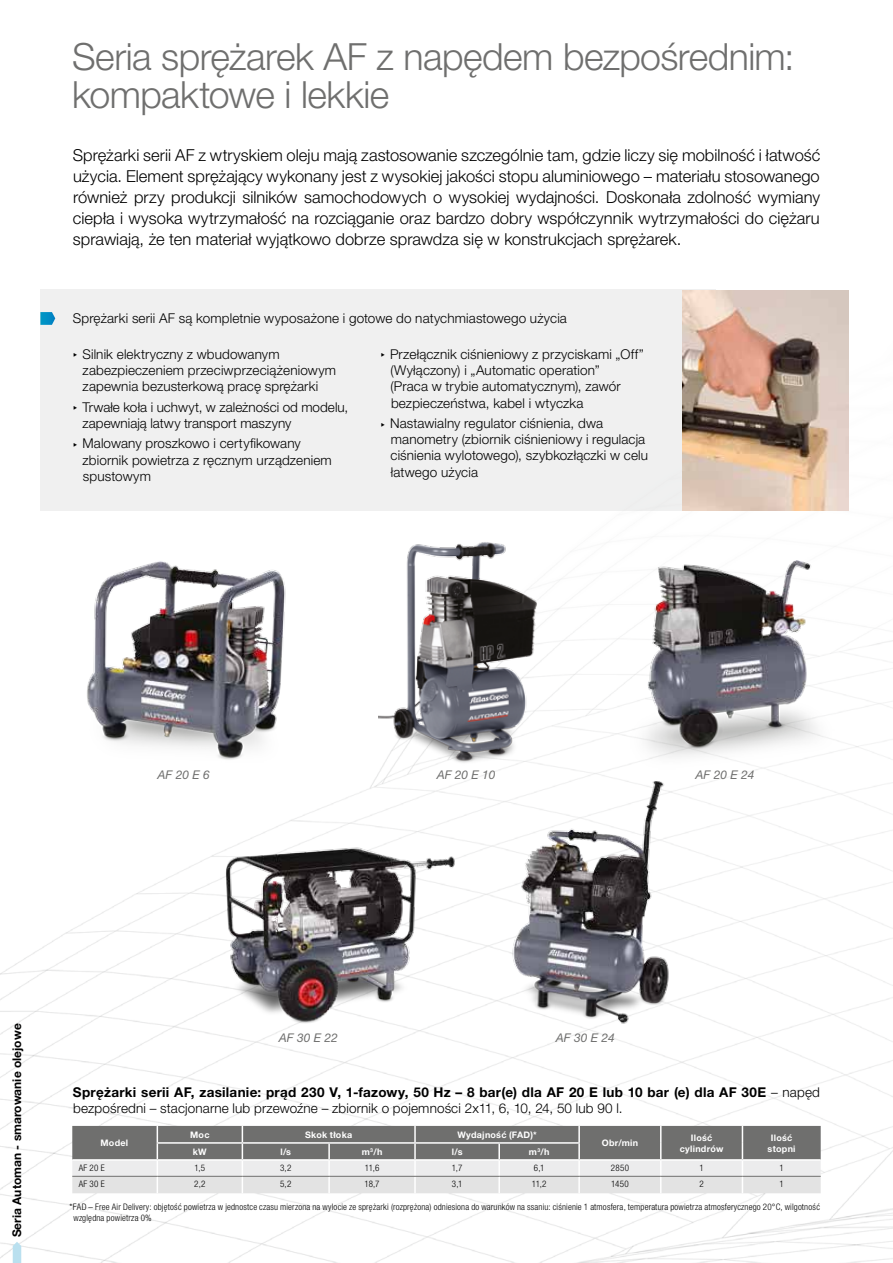
<style>
.page{position:relative;width:893px;height:1263px;background:#fff}
.page>*{position:absolute;margin:0;border:0;box-sizing:border-box;transform-origin:0 0}
.t1{font:300 37.5px/37.5px "Helvetica Neue LT Pro";letter-spacing:-.015em;color:#6f6f6e}
.t2{font:300 16.5px/21px "Helvetica Neue LT Pro";color:#000;text-align:justify}
.t3{font:300 13.5px/16.2px "Helvetica Neue LT Pro";letter-spacing:.01em;color:#000}
.t4{font:700 13.5px/16.2px "Helvetica Neue LT Pro";letter-spacing:.02em;color:#000}
.t5{font:italic 12px "Helvetica Neue LT Pro";color:#6f6f6e}
.t6{font:700 12px "Helvetica Neue LT Pro";color:#000}
.t7{font:300 condensed 9px/10.8px "Helvetica Neue LT Pro";letter-spacing:.02em;color:#000}
.t8{font:700 9px/10.8px "Helvetica Neue LT Pro";letter-spacing:.03em;color:#fff;text-align:center}
.s1{font-weight:300}
</style>
<div class="page">
<img style="left:0;top:290px;width:893px;height:973px">
<svg style="left:13px;top:1242px;width:8px;height:21px"></svg>
<div style="left:40px;top:289px;width:676px;height:222px;background:#f0f0f0"></div>
<svg style="left:40px;top:312px;width:15px;height:13px"></svg>
<img style="left:630px;top:560px;width:205px;height:210px">
<img style="left:683px;top:290px;width:165px;height:221px">
<img style="left:213px;top:827px;width:257px;height:223px">
<img style="left:378px;top:511px;width:174px;height:266px">
<img style="left:504px;top:768px;width:180px;height:275px">
<img style="left:72px;top:535px;width:223px;height:240px">
<svg style="left:72px;top:1126px;width:749px;height:67px;background:#ababaa"></svg>
<hr style="left:157px;top:1142px;width:85px;height:2px;background:#fff">
<hr style="left:242px;top:1142px;width:87px;height:2px;background:#fff">
<hr style="left:329px;top:1142px;width:86px;height:2px;background:#fff">
<hr style="left:415px;top:1142px;width:84px;height:2px;background:#fff">
<hr style="left:499px;top:1142px;width:81px;height:2px;background:#fff">
<hr style="left:72px;top:1159px;width:85px;height:2px;background:#fff">
<hr style="left:157px;top:1159px;width:85px;height:2px;background:#fff">
<hr style="left:242px;top:1159px;width:87px;height:2px;background:#fff">
<hr style="left:329px;top:1159px;width:86px;height:2px;background:#fff">
<hr style="left:415px;top:1159px;width:84px;height:2px;background:#fff">
<hr style="left:499px;top:1159px;width:80px;height:2px;background:#fff">
<hr style="left:579px;top:1159px;width:82px;height:2px;background:#fff">
<hr style="left:661px;top:1159px;width:81px;height:2px;background:#fff">
<hr style="left:742px;top:1159px;width:79px;height:2px;background:#fff">
<hr style="left:72px;top:1176px;width:85px;height:1px;background:#6f6f6e">
<hr style="left:157px;top:1176px;width:85px;height:1px;background:#6f6f6e">
<hr style="left:242px;top:1176px;width:87px;height:1px;background:#6f6f6e">
<hr style="left:329px;top:1176px;width:86px;height:1px;background:#6f6f6e">
<hr style="left:415px;top:1176px;width:84px;height:1px;background:#6f6f6e">
<hr style="left:499px;top:1176px;width:80px;height:1px;background:#6f6f6e">
<hr style="left:579px;top:1176px;width:82px;height:1px;background:#6f6f6e">
<hr style="left:661px;top:1176px;width:81px;height:1px;background:#6f6f6e">
<hr style="left:742px;top:1176px;width:79px;height:1px;background:#6f6f6e">
<h1 class="t1" style="left:72px;top:37px;width:724px">Seria sprężarek AF z napędem bezpośrednim: kompaktowe i lekkie</h1>
<p class="t2" style="left:73px;top:144px;width:749px">Sprężarki serii AF z wtryskiem oleju mają zastosowanie szczególnie tam, gdzie liczy się mobilność i łatwość użycia. Element sprężający wykonany jest z wysokiej jakości stopu aluminiowego – materiału stosowanego również przy produkcji silników samochodowych o wysokiej wydajności. Doskonała zdolność wymiany ciepła i wysoka wytrzymałość na rozciąganie oraz bardzo dobry współczynnik wytrzymałości do ciężaru sprawiają, że ten materiał wyjątkowo dobrze sprawdza się w konstrukcjach sprężarek.</p>
<p class="t3" style="left:73px;top:310px;width:496px">Sprężarki serii AF są kompletnie wyposażone i gotowe do natychmiastowego użycia</p>
<p class="t3" style="left:82px;top:346px;width:255px">Silnik elektryczny z wbudowanym zabezpieczeniem przeciwprzeciążeniowym zapewnia bezusterkową pracę sprężarki</p>
<p class="t3" style="left:82px;top:399px;width:267px">Trwałe koła i uchwyt, w zależności od modelu, zapewniają latwy transport maszyny</p>
<p class="t3" style="left:82px;top:435px;width:251px">Malowany proszkowo i certyfikowany zbiornik powietrza z ręcznym urządzeniem spustowym</p>
<p class="t3" style="left:390px;top:346px;width:255px">Przełącznik ciśnieniowy z przyciskami „Off” (Wyłączony) i „Automatic operation”<br>(Praca w trybie automatycznym), zawór bezpieczeństwa, kabel i wtyczka</p>
<p class="t3" style="left:390px;top:415px;width:260px">Nastawialny regulator ciśnienia, dwa manometry (zbiornik ciśnieniowy i regulacja ciśnienia wylotowego), szybkozłączki w celu łatwego użycia</p>
<p class="t5" style="left:158px;top:768px;width:54px">AF 20 E 6</p>
<p class="t5" style="left:437px;top:768px;width:60px">AF 20 E 10</p>
<p class="t5" style="left:695px;top:768px;width:60px">AF 20 E 24</p>
<p class="t6" style="left:10px;top:1237px;width:215px;rotate:-90deg">Seria Automan - smarowanie olejowe</p>
<p class="t5" style="left:279px;top:1030px;width:60px">AF 30 E 22</p>
<p class="t5" style="left:556px;top:1030px;width:60px">AF 30 E 24</p>
<p class="t4" style="left:73px;top:1083px;width:748px">Sprężarki serii AF, zasilanie: prąd 230 V, 1-fazowy, 50 Hz – 8 bar(e) dla AF 20 E lub 10 bar (e) dla AF 30E <span class="s1">– napęd bezpośredni – stacjonarne lub przewoźne – zbiornik o pojemności 2x11, 6, 10, 24, 50 lub 90 l.</span></p>
<p class="t8" style="left:101px;top:1137px;width:29px">Model</p>
<p class="t8" style="left:190px;top:1129px;width:21px">Moc</p>
<p class="t8" style="left:305px;top:1129px;width:49px">Skok tłoka</p>
<p class="t8" style="left:457px;top:1129px;width:81px">Wydajność (FAD)*</p>
<p class="t8" style="left:193px;top:1146px;width:15px">kW</p>
<p class="t8" style="left:280px;top:1146px;width:12px">l/s</p>
<p class="t8" style="left:362px;top:1146px;width:22px">m<sup>3</sup>/h</p>
<p class="t8" style="left:452px;top:1146px;width:12px">l/s</p>
<p class="t8" style="left:529px;top:1146px;width:22px">m<sup>3</sup>/h</p>
<p class="t8" style="left:602px;top:1137px;width:38px">Obr/min</p>
<p class="t8" style="left:680px;top:1132px;width:45px">Ilość cylindrów</p>
<p class="t8" style="left:767px;top:1132px;width:30px">Ilość stopni</p>
<p class="t7" style="left:79px;top:1162px;width:27px">AF 20 E</p>
<p class="t7" style="left:195px;top:1162px;width:12px">1,5</p>
<p class="t7" style="left:280px;top:1162px;width:13px">3,2</p>
<p class="t7" style="left:365px;top:1162px;width:16px">11,6</p>
<p class="t7" style="left:452px;top:1162px;width:12px">1,7</p>
<p class="t7" style="left:534px;top:1162px;width:12px">6,1</p>
<p class="t7" style="left:611px;top:1162px;width:20px">2850</p>
<p class="t7" style="left:699px;top:1162px;width:6px">1</p>
<p class="t7" style="left:779px;top:1162px;width:6px">1</p>
<p class="t7" style="left:79px;top:1178px;width:28px">AF 30 E</p>
<p class="t7" style="left:194px;top:1178px;width:13px">2,2</p>
<p class="t7" style="left:280px;top:1178px;width:13px">5,2</p>
<p class="t7" style="left:365px;top:1178px;width:17px">18,7</p>
<p class="t7" style="left:452px;top:1178px;width:12px">3,1</p>
<p class="t7" style="left:532px;top:1178px;width:16px">11,2</p>
<p class="t7" style="left:611px;top:1178px;width:19px">1450</p>
<p class="t7" style="left:699px;top:1178px;width:6px">2</p>
<p class="t7" style="left:779px;top:1178px;width:6px">1</p>
<p class="t7" style="left:73px;top:1201px;width:748px;text-indent:-4px">*FAD – Free Air Delivery: objętość powietrza w jednostce czasu mierzona na wylocie ze sprężarki (rozprężona) odniesiona do warunków na ssaniu: ciśnienie 1 atmosfera, temperatura powietrza atmosferycznego 20°C, wilgotność względna powietrza 0%</p>
</div>
